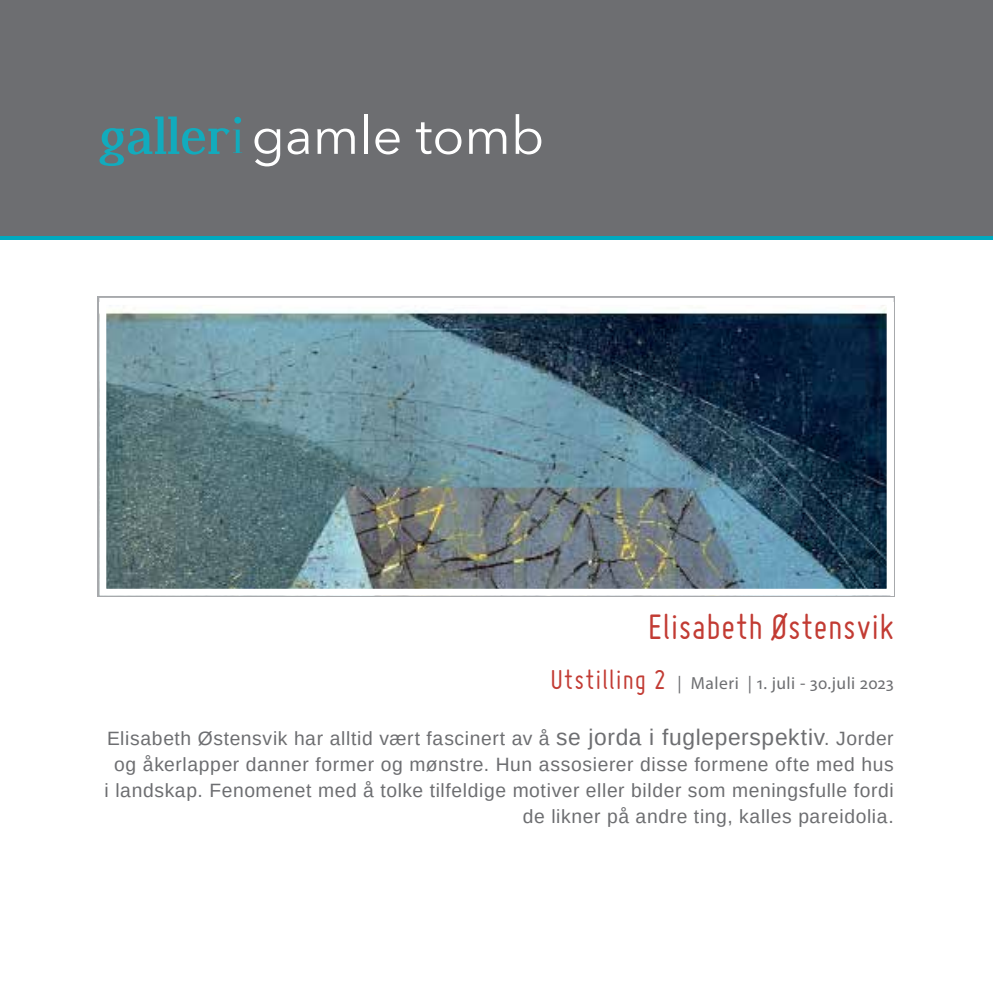
<style>
.page{position:relative;width:993px;height:993px;background:#fff}
.page>*{position:absolute;margin:0;border:0;box-sizing:border-box;transform-origin:0 0}
.t1{font:52.5px "Avenir Next";color:#fff}
.t2{font:38.5px "Miso";letter-spacing:.01em;color:#c23b33}
.t3{font:19.25px/26.2px "Arimo";letter-spacing:.03em;color:#6d6e71;text-align:right}
.t4{font:17.5px "Myriad Pro";letter-spacing:.025em;color:#6d6e71}
.s1{font-family:"Dustismo Roman";font-weight:700;color:#12abbd}
.s2{font-family:"Miso";font-size:29.75px;color:#c23b33}
.s3{font-size:22.75px}
</style>
<div class="page">
<div style="left:0;top:0;width:992px;height:236px;background:#6d6e71"></div>
<hr style="left:0;top:236px;width:992px;height:4px;background:#00aabf">
<img style="left:107px;top:306px;width:778px;height:281px">
<div style="left:99px;top:298px;width:794px;height:297px;border:7px solid #fff"></div>
<h1 class="t1" style="left:99px;top:91px;width:446px"><span class="s1">galleri</span>gamle tomb</h1>
<h2 class="t2" style="left:647px;top:604px;width:247px">Elisabeth Østensvik</h2>
<p class="t4" style="left:550px;top:672px;width:345px"><span class="s2">Utstilling 2</span> | Maleri | 1. juli - 30.juli 2023</p>
<p class="t3" style="left:105px;top:724px;width:790px">Elisabeth Østensvik har alltid vært fascinert av å <span class="s3">se jorda i fugleperspektiv</span>. Jorder og åkerlapper danner former og mønstre. Hun assosierer disse formene ofte med hus<br>i landskap. Fenomenet med å tolke tilfeldige motiver eller bilder som meningsfulle fordi de likner på andre ting, kalles pareidolia.</p>
</div>
